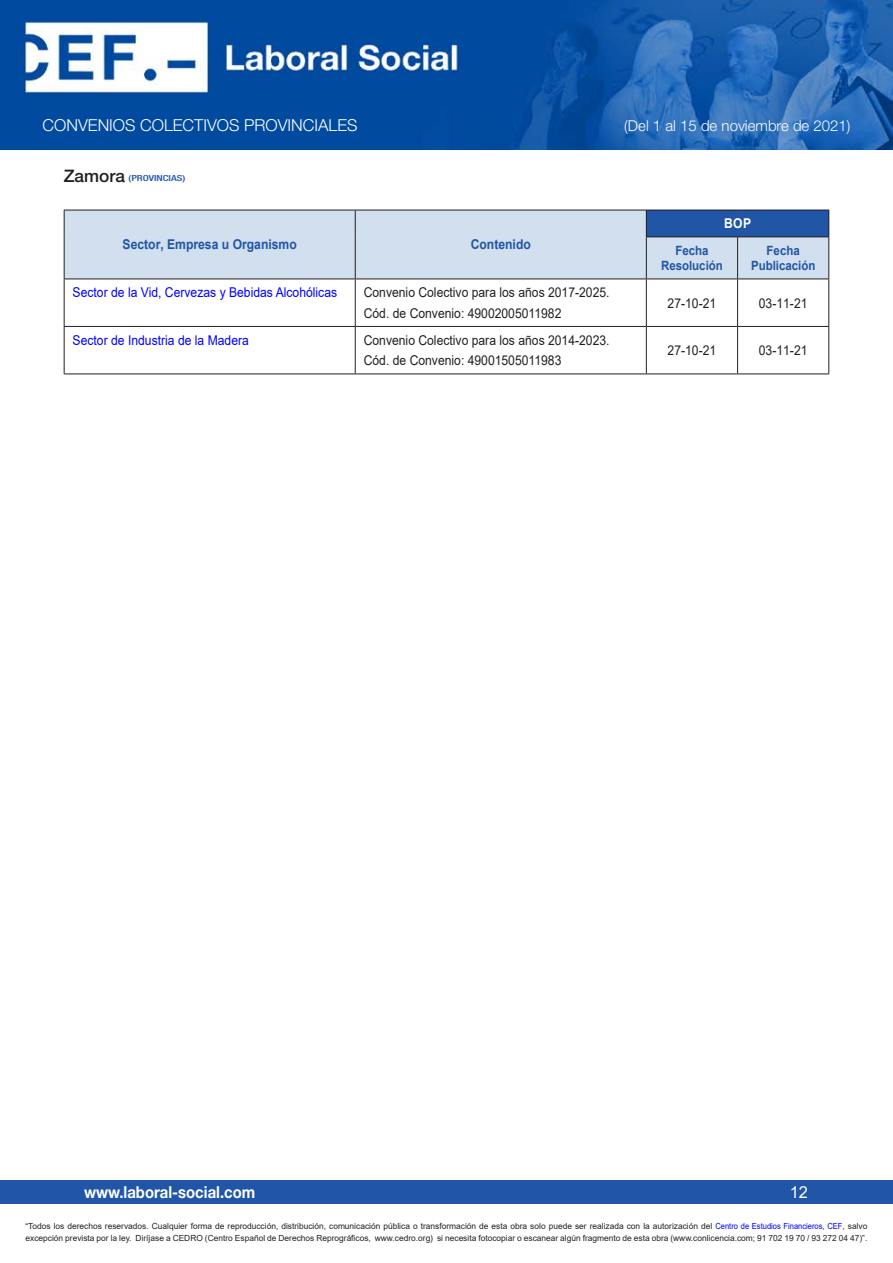
<style>
.page{position:relative;width:893px;height:1263px;background:#fff}
.page>*{position:absolute;margin:0;border:0;box-sizing:border-box;transform-origin:0 0}
.t1{font:300 16.5px "Helvetica Neue LT Std";color:#fff}
.t2{font:700 16.5px "Helvetica Neue LT Std";color:#fff;scale:.9 1}
.t3{font:16.5px "Arial";color:#fff}
.t4{font:300 15px "Helvetica Neue LT Std";color:#fff}
.Tablas_y_gráficos{font:13.5px "Arial";color:#231f20;scale:.9 1}
.Tablas_y_gráficos-2{font:13.5px "Arial";color:#00f;scale:.9 1}
.Cabeceras_tablas_y_g{font:700 13.5px "Arial";color:#2155a5;scale:.9 1}
.fechas{font:13.5px "Arial";color:#231f20;scale:.9 1}
.Cabeceras_tablas_y_g-2{font:700 13.5px "Arial";color:#fff;scale:.9 1}
.Cabeceras_tablas_y_g-3{font:700 12.75px "Arial";color:#2155a5;scale:.9 1}
.t5{font:8.4px/12px "Arial";color:#231f20}
.Comunidades{font:500 condensed 8.4px "Helvetica Neue LT Std";color:#2155a5;scale:1.31 1}
.s1{font-stretch:normal;font-size:17.25px;color:#231f20}
.s2{color:#00f}
</style>
<div class="page">
<div style="left:0;top:1180px;width:893px;height:23px;background:#2155a5"></div>
<img style="left:0;top:0;width:893px;height:149px">
<div style="left:65px;top:211px;width:763px;height:68px;background:#d1dfee"></div>
<div style="left:646px;top:210px;width:183px;height:27px;background:#2155a5"></div>
<svg style="left:65px;top:280px;width:581px;height:94px"></svg>
<hr style="left:355px;top:279px;width:1px;height:47px;background:#231f20">
<hr style="left:737px;top:279px;width:1px;height:47px;background:#231f20">
<hr style="left:64px;top:326px;width:291px;height:1px;background:#231f20">
<hr style="left:355px;top:326px;width:291px;height:1px;background:#231f20">
<hr style="left:355px;top:327px;width:1px;height:47px;background:#231f20">
<hr style="left:646px;top:326px;width:92px;height:1px;background:#231f20">
<hr style="left:738px;top:326px;width:91px;height:1px;background:#231f20">
<hr style="left:737px;top:327px;width:1px;height:47px;background:#231f20">
<hr style="left:64px;top:210px;width:291px;height:1px;background:#231f20">
<svg style="left:64px;top:210px;width:1px;height:27px"></svg>
<hr style="left:355px;top:210px;width:291px;height:1px;background:#231f20">
<svg style="left:355px;top:210px;width:1px;height:27px"></svg>
<hr style="left:646px;top:210px;width:92px;height:1px;background:#231f20">
<svg style="left:646px;top:210px;width:1px;height:26px"></svg>
<hr style="left:738px;top:210px;width:91px;height:1px;background:#231f20">
<svg style="left:828px;top:210px;width:1px;height:26px"></svg>
<hr style="left:64px;top:237px;width:1px;height:42px;background:#231f20">
<hr style="left:355px;top:237px;width:1px;height:42px;background:#231f20">
<hr style="left:646px;top:236px;width:92px;height:1px;background:#231f20">
<hr style="left:646px;top:237px;width:1px;height:42px;background:#231f20">
<hr style="left:738px;top:236px;width:91px;height:1px;background:#231f20">
<hr style="left:737px;top:237px;width:1px;height:42px;background:#231f20">
<hr style="left:828px;top:237px;width:1px;height:42px;background:#231f20">
<hr style="left:64px;top:279px;width:291px;height:1px;background:#231f20">
<hr style="left:355px;top:279px;width:291px;height:1px;background:#231f20">
<hr style="left:646px;top:279px;width:92px;height:1px;background:#231f20">
<hr style="left:738px;top:279px;width:91px;height:1px;background:#231f20">
<hr style="left:828px;top:279px;width:1px;height:47px;background:#231f20">
<hr style="left:828px;top:327px;width:1px;height:47px;background:#231f20">
<hr style="left:646px;top:374px;width:92px;height:1px;background:#231f20">
<hr style="left:738px;top:374px;width:91px;height:1px;background:#231f20">
<hr style="left:64px;top:279px;width:1px;height:47px;background:#231f20">
<hr style="left:646px;top:279px;width:1px;height:47px;background:#231f20">
<hr style="left:64px;top:327px;width:1px;height:47px;background:#231f20">
<hr style="left:646px;top:327px;width:1px;height:47px;background:#231f20">
<hr style="left:64px;top:374px;width:291px;height:1px;background:#231f20">
<hr style="left:355px;top:374px;width:291px;height:1px;background:#231f20">
<h1 class="t1" style="left:43px;top:115px;width:316px">CONVENIOS COLECTIVOS PROVINCIALES</h1>
<h2 class="t4" style="left:624px;top:117px;width:228px">(Del 1 al 15 de noviembre de 2021)</h2>
<p class="Comunidades" style="left:64px;top:173px;width:94px"><span class="s1">Zamora</span> (PROVINCIAS)</p>
<p class="Cabeceras_tablas_y_g" style="left:123px;top:235px;width:195px">Sector, Empresa u Organismo</p>
<p class="Cabeceras_tablas_y_g" style="left:471px;top:235px;width:68px">Contenido</p>
<p class="Tablas_y_gráficos-2" style="left:73px;top:283px;width:295px">Sector de la Vid, Cervezas y Bebidas Alcohólicas</p>
<p class="Tablas_y_gráficos" style="left:364px;top:283px;width:275px">Convenio Colectivo para los años 2017-2025.</p>
<p class="Tablas_y_gráficos" style="left:364px;top:304px;width:221px">Cód. de Convenio: 49002005011982</p>
<p class="Tablas_y_gráficos-2" style="left:73px;top:331px;width:197px">Sector de Industria de la Madera</p>
<p class="Tablas_y_gráficos" style="left:364px;top:331px;width:275px">Convenio Colectivo para los años 2014-2023.</p>
<p class="Tablas_y_gráficos" style="left:364px;top:351px;width:221px">Cód. de Convenio: 49001505011983</p>
<p class="Cabeceras_tablas_y_g-2" style="left:724px;top:214px;width:32px">BOP</p>
<p class="Cabeceras_tablas_y_g-3" style="left:675px;top:241px;width:38px">Fecha</p>
<p class="Cabeceras_tablas_y_g-3" style="left:661px;top:257px;width:70px">Resolución</p>
<p class="Cabeceras_tablas_y_g-3" style="left:767px;top:241px;width:38px">Fecha</p>
<p class="Cabeceras_tablas_y_g-3" style="left:751px;top:257px;width:73px">Publicación</p>
<p class="fechas" style="left:668px;top:294px;width:56px">27-10-21</p>
<p class="fechas" style="left:759px;top:294px;width:56px">03-11-21</p>
<p class="fechas" style="left:668px;top:341px;width:56px">27-10-21</p>
<p class="fechas" style="left:759px;top:341px;width:56px">03-11-21</p>
<h1 class="t2" style="left:84px;top:1182px;width:192px">www.laboral-social.com</h1>
<h1 class="t3" style="left:790px;top:1180px;width:20px">12</h1>
<p class="t5" style="left:26px;top:1220px;width:843px">“Todos los derechos reservados. Cualquier forma de reproducción, distribución, comunicación pública o transformación de esta obra solo puede ser realizada con la autorización del <span class="s2">Centro de Estudios Financieros, CEF</span>, salvo excepción prevista por la ley. Diríjase a CEDRO (Centro Español de Derechos Reprográficos, www.cedro.org) si necesita fotocopiar o escanear algún fragmento de esta obra (www.conlicencia.com; 91 702 19 70 / 93 272 04 47)”.</p>
</div>
